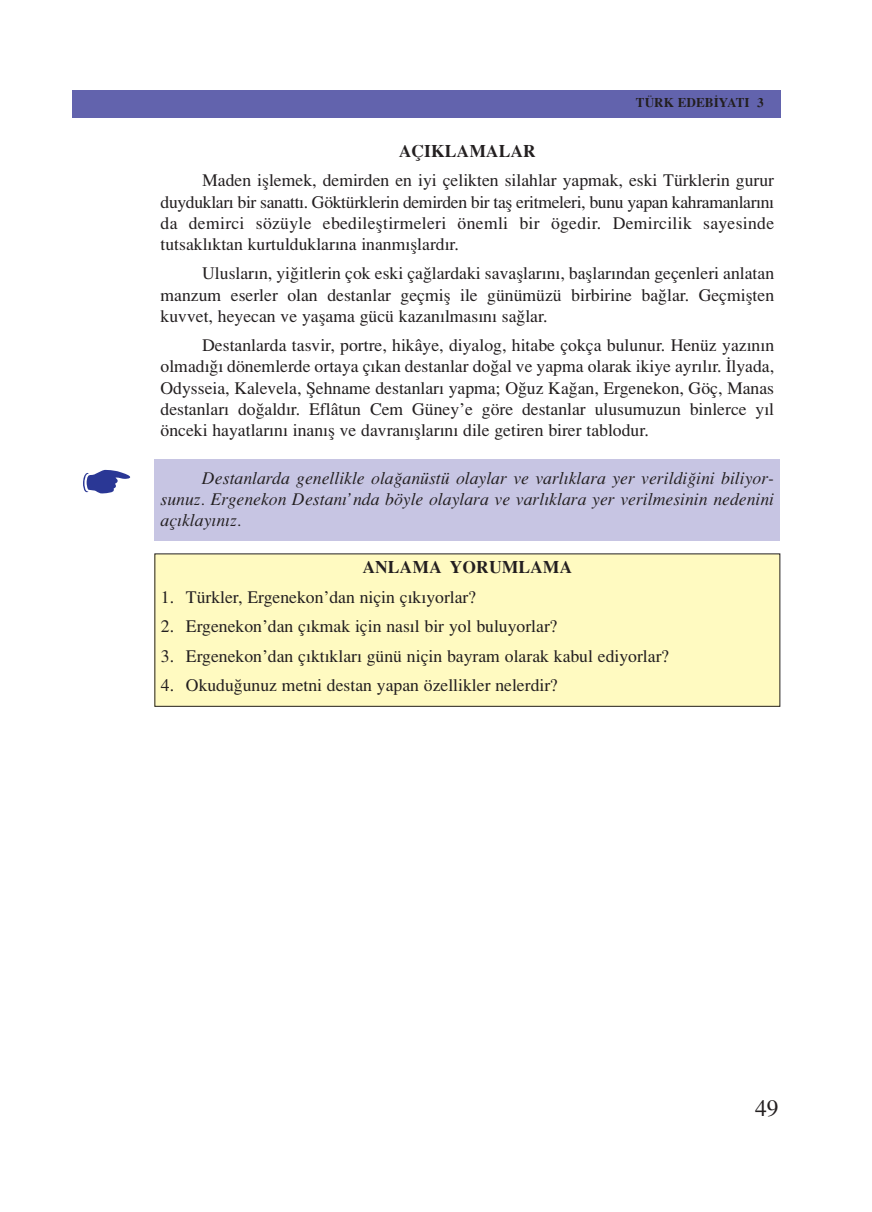
<style>
.page{position:relative;width:872px;height:1212px;background:#fff}
.page>*{position:absolute;margin:0;border:0;box-sizing:border-box;transform-origin:0 0}
.t1{font:23.55px "Times Turk";color:#231f20}
.t2{font:17.7px/21.1px "Times Turk";color:#231f20;text-align:justify}
.t3{font:17.7px/21.1px "Times Turk I";color:#231f20;text-align:justify}
.t4{font:17.7px "Times Turk B";color:#231f20}
.t5{font:13.2px "Times Turk B";color:#231f20}
</style>
<div class="page">
<div style="left:72px;top:90px;width:708px;height:28px;background:#6263ad"></div>
<div style="left:155px;top:460px;width:625px;height:81px;background:#c7c5e3"></div>
<div style="left:155px;top:554px;width:624px;height:152px;background:#fffac1"></div>
<div style="left:155px;top:554px;width:625px;height:153px;border:1px solid #231f20"></div>
<p class="t5" style="left:635px;top:99px;width:129px">TÜRK EDEB‹YATI 3</p>
<p class="t4" style="left:399px;top:146px;width:139px">AÇIKLAMALAR</p>
<p class="t2" style="left:160px;top:172px;width:615px;text-indent:42px">Maden ifllemek, demirden en iyi çelikten silahlar yapmak, eski Türklerin gurur duyduklar› bir sanatt›. Göktürklerin demirden bir tafl eritmeleri, bunu yapan kahramanlar›n› da demirci sözüyle ebedilefltirmeleri önemli bir ögedir. Demircilik sayesinde tutsakl›ktan kurtulduklar›na inanm›fllard›r.</p>
<p class="t2" style="left:160px;top:265px;width:615px;text-indent:42px">Uluslar›n, yi¤itlerin çok eski ça¤lardaki savafllar›n›, bafllar›ndan geçenleri anlatan manzum eserler olan destanlar geçmifl ile günümüzü birbirine ba¤lar. Geçmiflten kuvvet, heyecan ve yaflama gücü kazan›lmas›n› sa¤lar.</p>
<p class="t2" style="left:160px;top:336px;width:615px;text-indent:42px">Destanlarda tasvir, portre, hikâye, diyalog, hitabe çokça bulunur. Henüz yaz›n›n olmad›¤› dönemlerde ortaya ç›kan destanlar do¤al ve yapma olarak ikiye ayr›l›r. ‹lyada, Odysseia, Kalevela, fiehname destanlar› yapma; O¤uz Ka¤an, Ergenekon, Göç, Manas destanlar› do¤ald›r. Eflâtun Cem Güney’e göre destanlar ulusumuzun binlerce y›l önceki hayatlar›n› inan›fl ve davran›fllar›n› dile getiren birer tablodur.</p>
<p class="t3" style="left:160px;top:469px;width:615px;text-indent:42px">Destanlarda genellikle ola¤anüstü olaylar ve varl›klara yer verildi¤ini biliyor&shy;sunuz. Ergenekon Destan›’nda böyle olaylara ve varl›klara yer verilmesinin nedenini aç›klay›n›z.</p>
<p class="t4" style="left:362px;top:562px;width:211px">ANLAMA YORUMLAMA</p>
<p class="t2" style="left:161px;top:588px;width:317px">1. Türkler, Ergenekon’dan niçin ç›k›yorlar?</p>
<p class="t2" style="left:161px;top:617px;width:398px">2. Ergenekon’dan ç›kmak için nas›l bir yol buluyorlar?</p>
<p class="t2" style="left:161px;top:647px;width:510px">3. Ergenekon’dan ç›kt›klar› günü niçin bayram olarak kabul ediyorlar?</p>
<p class="t2" style="left:161px;top:676px;width:398px">4. Okudu¤unuz metni destan yapan özellikler nelerdir?</p>
<h1 class="t1" style="left:755px;top:1099px;width:25px">49</h1>
</div>
